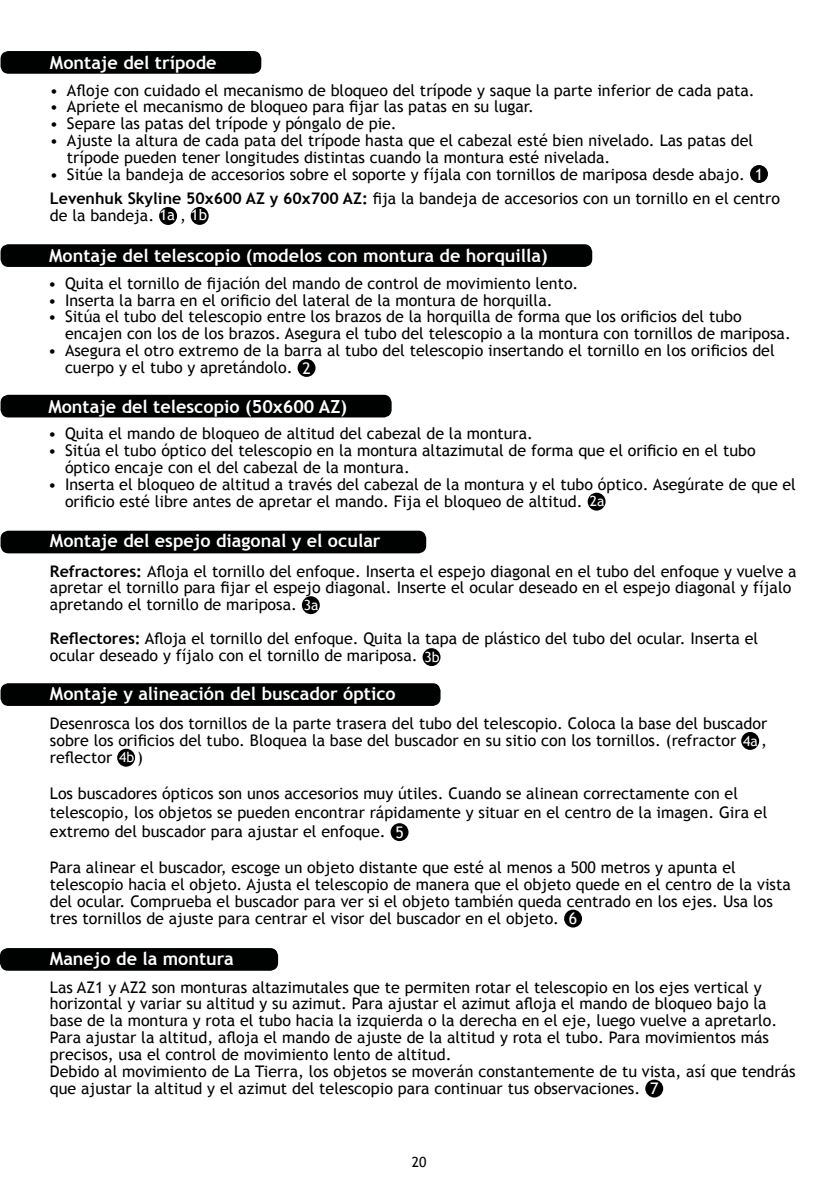
<style>
.page{position:relative;width:840px;height:1191px;background:#fff}
.page>*{position:absolute;margin:0;border:0;box-sizing:border-box;transform-origin:0 0}
.t1{font:700 18px "Trebuchet MS";color:#fff}
.t2{font:16px/16.8px "Trebuchet MS";color:#000}
.t3{font:14px "Trebuchet MS";color:#000}
.s1{color:#fff}
.s2{font-weight:700}
.s3{font-size:15px;color:#fff}
.s4{font-size:14px;color:#fff}
</style>
<div class="page">
<div style="left:1px;top:51px;width:260px;height:23px;background:#000101;border-radius:8px"></div>
<div style="left:749px;top:165px;width:18px;height:18px;background:#000;border-radius:50%"></div>
<div style="left:159px;top:207px;width:18px;height:18px;background:#000;border-radius:50%"></div>
<div style="left:190px;top:207px;width:18px;height:18px;background:#000;border-radius:50%"></div>
<div style="left:1px;top:530px;width:425px;height:23px;background:#000101;border-radius:8px"></div>
<div style="left:302px;top:596px;width:17px;height:18px;background:#000;border-radius:50%"></div>
<div style="left:422px;top:648px;width:18px;height:18px;background:#000;border-radius:50%"></div>
<div style="left:1px;top:244px;width:591px;height:23px;background:#000101;border-radius:8px"></div>
<div style="left:297px;top:359px;width:18px;height:18px;background:#000;border-radius:50%"></div>
<div style="left:1px;top:395px;width:390px;height:22px;background:#000101;border-radius:8px"></div>
<div style="left:587px;top:493px;width:18px;height:17px;background:#000;border-radius:50%"></div>
<div style="left:1px;top:683px;width:439px;height:23px;background:#000101;border-radius:8px"></div>
<div style="left:740px;top:732px;width:18px;height:18px;background:#000;border-radius:50%"></div>
<div style="left:117px;top:748px;width:18px;height:18px;background:#000;border-radius:50%"></div>
<div style="left:390px;top:823px;width:18px;height:18px;background:#000;border-radius:50%"></div>
<div style="left:563px;top:909px;width:18px;height:18px;background:#000;border-radius:50%"></div>
<div style="left:0;top:948px;width:278px;height:22px;background:#000101;border-radius:8px"></div>
<div style="left:645px;top:1079px;width:17px;height:18px;background:#000;border-radius:50%"></div>
<p class="t1" style="left:50px;top:51px;width:168px">Montaje del trípode</p>
<p class="t2" style="left:50px;top:81px;width:705px">• Afloje con cuidado el mecanismo de bloqueo del trípode y saque la parte inferior de cada pata.</p>
<p class="t2" style="left:50px;top:98px;width:485px">• Apriete el mecanismo de bloqueo para fijar las patas en su lugar.</p>
<p class="t2" style="left:50px;top:115px;width:348px">• Separe las patas del trípode y póngalo de pie.</p>
<p class="t2" style="left:67px;top:132px;width:687px;text-indent:-17px">• Ajuste la altura de cada pata del trípode hasta que el cabezal esté bien nivelado. Las patas del trípode pueden tener longitudes distintas cuando la montura esté nivelada.</p>
<p class="t2" style="left:50px;top:162px;width:731px;line-height:24px">• Sitúe la bandeja de accesorios sobre el soporte y fíjala con tornillos de mariposa desde abajo. <span class="s1">1<br></span><span class="s2">Levenhuk Skyline 50x600 AZ y 60x700 AZ:</span> fija la bandeja de accesorios con un tornillo en el centro</p>
<p class="t2" style="left:50px;top:206px;width:159px">de la bandeja. <span class="s3">1a</span> , <span class="s3">1b</span></p>
<p class="t1" style="left:49px;top:244px;width:500px">Montaje del telescopio (modelos con montura de horquilla)</p>
<p class="t2" style="left:48px;top:275px;width:531px">• Quita el tornillo de fijación del mando de control de movimiento lento.</p>
<p class="t2" style="left:48px;top:291px;width:506px">• Inserta la barra en el orificio del lateral de la montura de horquilla.</p>
<p class="t2" style="left:65px;top:308px;width:727px;text-indent:-17px">• Sitúa el tubo del telescopio entre los brazos de la horquilla de forma que los orificios del tubo encajen con los de los brazos. Asegura el tubo del telescopio a la montura con tornillos de mariposa.</p>
<p class="t2" style="left:65px;top:342px;width:710px;text-indent:-17px">• Asegura el otro extremo de la barra al tubo del telescopio insertando el tornillo en los orificios del cuerpo y el tubo y apretándolo. <span class="s1">2</span></p>
<p class="t1" style="left:48px;top:395px;width:300px">Montaje del telescopio (50x600 AZ)</p>
<p class="t2" style="left:48px;top:425px;width:486px">• Quita el mando de bloqueo de altitud del cabezal de la montura.</p>
<p class="t2" style="left:65px;top:442px;width:691px;text-indent:-17px">• Sitúa el tubo óptico del telescopio en la montura altazimutal de forma que el orificio en el tubo óptico encaje con el del cabezal de la montura.</p>
<p class="t2" style="left:65px;top:475px;width:732px;text-indent:-17px">• Inserta el bloqueo de altitud a través del cabezal de la montura y el tubo óptico. Asegúrate de que el orificio esté libre antes de apretar el mando. Fija el bloqueo de altitud. <span class="s4">2a</span></p>
<p class="t1" style="left:50px;top:530px;width:332px">Montaje del espejo diagonal y el ocular</p>
<p class="t2" style="left:50px;top:562px;width:747px"><span class="s2">Refractores:</span> Afloja el tornillo del enfoque. Inserta el espejo diagonal en el tubo del enfoque y vuelve a apretar el tornillo para fijar el espejo diagonal. Inserte el ocular deseado en el espejo diagonal y fíjalo apretando el tornillo de mariposa. <span class="s4">3a</span></p>
<p class="t2" style="left:50px;top:629px;width:709px"><span class="s2">Reflectores:</span> Afloja el tornillo del enfoque. Quita la tapa de plástico del tubo del ocular. Inserta el ocular deseado y fíjalo con el tornillo de mariposa. <span class="s4">3b</span></p>
<p class="t1" style="left:50px;top:682px;width:347px">Montaje y alineación del buscador óptico</p>
<p class="t2" style="left:50px;top:715px;width:718px;text-align:justify">Desenrosca los dos tornillos de la parte trasera del tubo del telescopio. Coloca la base del buscador sobre los orificios del tubo. Bloquea la base del buscador en su sitio con los tornillos. (refractor <span class="s4">4a</span> , reflector <span class="s4">4b</span> )</p>
<p class="t2" style="left:50px;top:783px;width:718px;line-height:19.2px">Los buscadores ópticos son unos accesorios muy útiles. Cuando se alinean correctamente con el telescopio, los objetos se pueden encontrar rápidamente y situar en el centro de la imagen. Gira el extremo del buscador para ajustar el enfoque. <span class="s1">5</span></p>
<p class="t2" style="left:50px;top:859px;width:742px">Para alinear el buscador, escoge un objeto distante que esté al menos a 500 metros y apunta el telescopio hacia el objeto. Ajusta el telescopio de manera que el objeto quede en el centro de la vista del ocular. Comprueba el buscador para ver si el objeto también queda centrado en los ejes. Usa los tres tornillos de ajuste para centrar el visor del buscador en el objeto. <span class="s1">6</span></p>
<p class="t1" style="left:50px;top:947px;width:185px">Manejo de la montura</p>
<p class="t2" style="left:50px;top:978px;width:746px">Las AZ1 y AZ2 son monturas altazimutales que te permiten rotar el telescopio en los ejes vertical y horizontal y variar su altitud y su azimut. Para ajustar el azimut afloja el mando de bloqueo bajo la base de la montura y rota el tubo hacia la izquierda o la derecha en el eje, luego vuelve a apretarlo.<br>Para ajustar la altitud, afloja el mando de ajuste de la altitud y rota el tubo. Para movimientos más precisos, usa el control de movimiento lento de altitud.<br>Debido al movimiento de La Tierra, los objetos se moverán constantemente de tu vista, así que tendrás que ajustar la altitud y el azimut del telescopio para continuar tus observaciones. <span class="s1">7</span></p>
<p class="t3" style="left:411px;top:1152px;width:16px">20</p>
</div>
